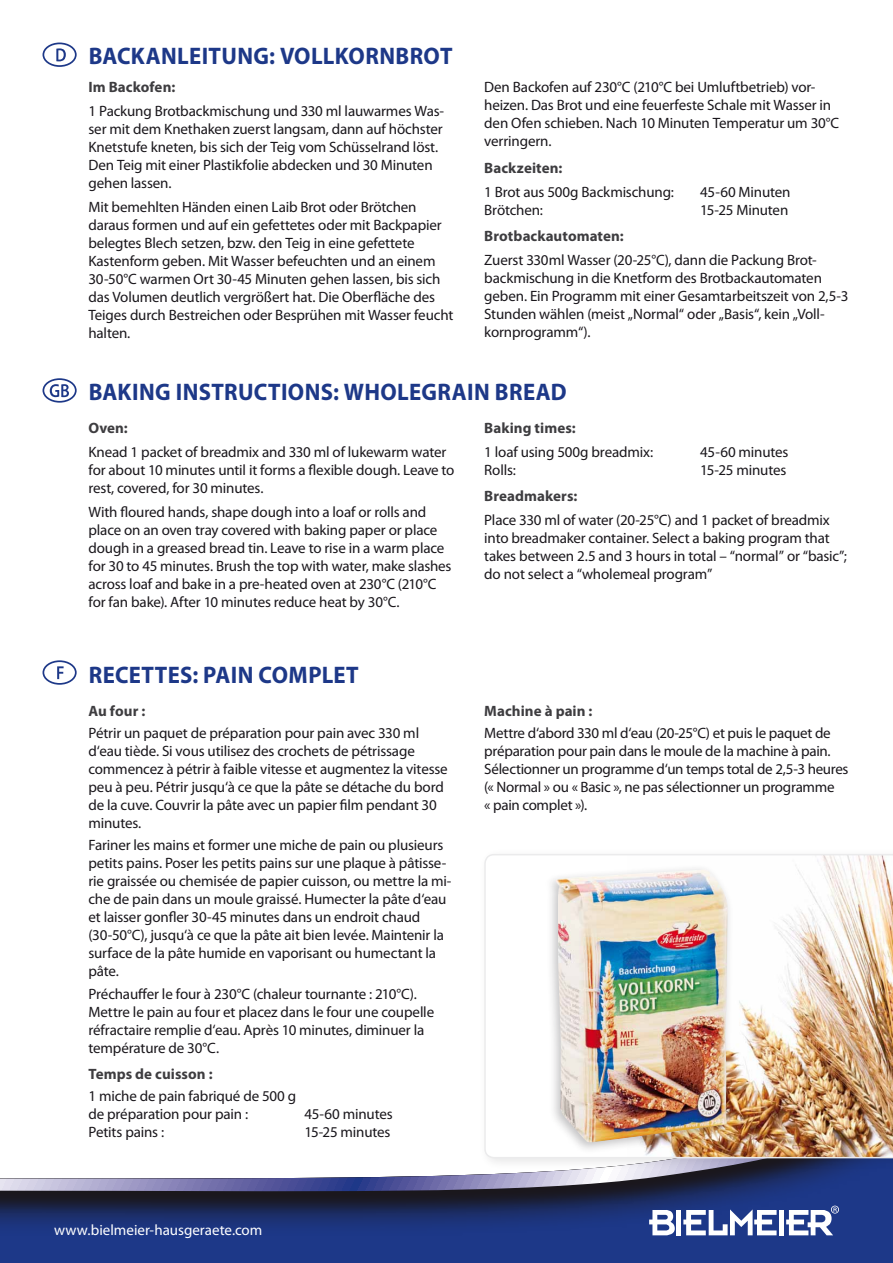
<style>
.page{position:relative;width:893px;height:1263px;background:#fff}
.page>*{position:absolute;margin:0;border:0;box-sizing:border-box;transform-origin:0 0}
.t1{font:700 24px "Myriad Pro";letter-spacing:.015em;color:#1d3888;scale:.95 1}
.t2{font:15px/18px "Myriad Pro";letter-spacing:-.01em;color:#1a171c}
.t3{font:700 15px "Myriad Pro";letter-spacing:.005em;color:#3e3d40}
.t4{font:15px "Myriad Pro";color:#fff}
</style>
<div class="page">
<div style="left:0;top:1237px;width:893px;height:26px;background:#1d3888"></div>
<svg style="left:0;top:1214px;width:893px;height:23px;background:#1c357e"></svg>
<svg style="left:0;top:1195px;width:893px;height:19px;background:#1a2650"></svg>
<svg style="left:0;top:1170px;width:893px;height:25px"></svg>
<svg style="left:0;top:1178px;width:1px;height:13px"></svg>
<svg style="left:649px;top:1210px;width:26px;height:25px"></svg>
<div style="left:676px;top:1210px;width:5px;height:25px;background:#fff"></div>
<svg style="left:683px;top:1209px;width:94px;height:26px"></svg>
<div style="left:779px;top:1210px;width:5px;height:25px;background:#fff"></div>
<svg style="left:786px;top:1205px;width:53px;height:30px"></svg>
<div style="left:478px;top:848px;width:415px;height:322px;background:#1a171c;opacity:.1"></div>
<img style="left:484px;top:853px;width:409px;height:306px">
<div style="left:545px;top:864px;width:189px;height:291px;background:#1a171c;opacity:.26"></div>
<img style="left:554px;top:869px;width:174px;height:273px">
<div style="left:43px;top:43px;width:34px;height:24px;border:2px solid #1d3888;border-radius:50%"></div>
<svg style="left:56px;top:48px;width:10px;height:13px"></svg>
<div style="left:43px;top:378px;width:34px;height:25px;border:2px solid #1d3888;border-radius:50%"></div>
<svg style="left:50px;top:384px;width:19px;height:13px"></svg>
<div style="left:43px;top:660px;width:34px;height:25px;border:2px solid #1d3888;border-radius:50%"></div>
<svg style="left:57px;top:666px;width:7px;height:13px"></svg>
<h1 class="t1" style="left:89px;top:40px;width:385px">Backanleitung: vollkornbrot</h1>
<p class="t3" style="left:88px;top:77px;width:88px">Im Backofen:</p>
<p class="t2" style="left:88px;top:102px;width:357px">1 Packung Brotbackmischung und 330 ml lauwarmes Was&shy;ser mit dem Knethaken zuerst langsam, dann auf höchster Knetstufe kneten, bis sich der Teig vom Schüsselrand löst.<br>Den Teig mit einer Plastikfolie abdecken und 30 Minuten gehen lassen.</p>
<p class="t2" style="left:88px;top:198px;width:366px">Mit bemehlten Händen einen Laib Brot oder Brötchen daraus formen und auf ein gefettetes oder mit Backpapier belegtes Blech setzen, bzw. den Teig in eine gefettete Kastenform geben. Mit Wasser befeuchten und an einem 30-50°C warmen Ort 30-45 Minuten gehen lassen, bis sich das Volumen deutlich vergrößert hat. Die Oberfläche des Teiges durch Bestreichen oder Besprühen mit Wasser feucht halten.</p>
<p class="t2" style="left:484px;top:78px;width:356px">Den Backofen auf 230°C (210°C bei Umluftbetrieb) vor&shy;heizen. Das Brot und eine feuerfeste Schale mit Wasser in den Ofen schieben. Nach 10 Minuten Temperatur um 30°C verringern.</p>
<p class="t3" style="left:484px;top:158px;width:80px">Backzeiten:</p>
<p class="t2" style="left:484px;top:183px;width:191px">1 Brot aus 500g Backmischung:</p>
<p class="t2" style="left:700px;top:183px;width:92px">45-60 Minuten</p>
<p class="t2" style="left:484px;top:201px;width:60px">Brötchen:</p>
<p class="t2" style="left:700px;top:201px;width:90px">15-25 Minuten</p>
<p class="t3" style="left:484px;top:226px;width:141px">Brotbackautomaten:</p>
<p class="t2" style="left:484px;top:251px;width:366px">Zuerst 330ml Wasser (20-25°C), dann die Packung Brot&shy;backmischung in die Knetform des Brotbackautomaten geben. Ein Programm mit einer Gesamtarbeitszeit von 2,5-3<br>Stunden wählen (meist „Normal“ oder „Basis“, kein „Voll&shy;kornprogramm“).</p>
<h1 class="t1" style="left:89px;top:376px;width:505px">Baking instructions: Wholegrain Bread</h1>
<p class="t3" style="left:88px;top:418px;width:41px">Oven:</p>
<p class="t2" style="left:88px;top:443px;width:368px">Knead 1 packet of breadmix and 330 ml of lukewarm water for about 10 minutes until it forms a flexible dough. Leave to rest, covered, for 30 minutes.</p>
<p class="t2" style="left:88px;top:503px;width:365px">With floured hands, shape dough into a loaf or rolls and place on an oven tray covered with baking paper or place dough in a greased bread tin. Leave to rise in a warm place for 30 to 45 minutes. Brush the top with water, make slashes across loaf and bake in a pre-heated oven at 230°C (210°C for fan bake). After 10 minutes reduce heat by 30°C.</p>
<h1 class="t1" style="left:89px;top:659px;width:286px">Recettes: pain complet</h1>
<p class="t3" style="left:88px;top:701px;width:58px">Au four :</p>
<p class="t2" style="left:88px;top:724px;width:361px">Pétrir un paquet de préparation pour pain avec 330 ml d‘eau tiède. Si vous utilisez des crochets de pétrissage commencez à pétrir à faible vitesse et augmentez la vitesse peu à peu. Pétrir jusqu‘à ce que la pâte se détache du bord de la cuve. Couvrir la pâte avec un papier film pendant 30 minutes.</p>
<p class="t2" style="left:88px;top:836px;width:365px">Fariner les mains et former une miche de pain ou plusieurs petits pains. Poser les petits pains sur une plaque à pâtisse&shy;rie graissée ou chemisée de papier cuisson, ou mettre la mi&shy;che de pain dans un moule graissé. Humecter la pâte d‘eau et laisser gonfler 30-45 minutes dans un endroit chaud (30-50°C), jusqu‘à ce que la pâte ait bien levée. Maintenir la surface de la pâte humide en vaporisant ou humectant la pâte.</p>
<p class="t2" style="left:88px;top:985px;width:347px">Préchauffer le four à 230°C (chaleur tournante : 210°C).<br>Mettre le pain au four et placez dans le four une coupelle réfractaire remplie d‘eau. Après 10 minutes, diminuer la température de 30°C.</p>
<p class="t3" style="left:88px;top:1064px;width:126px">Temps de cuisson :</p>
<p class="t2" style="left:88px;top:1087px;width:209px">1 miche de pain fabriqué de 500 g de préparation pour pain :</p>
<p class="t2" style="left:304px;top:1105px;width:90px">45-60 minutes</p>
<p class="t2" style="left:88px;top:1123px;width:77px">Petits pains :</p>
<p class="t2" style="left:304px;top:1123px;width:87px">15-25 minutes</p>
<p class="t3" style="left:484px;top:418px;width:93px">Baking times:</p>
<p class="t2" style="left:484px;top:443px;width:170px">1 loaf using 500g breadmix:</p>
<p class="t2" style="left:700px;top:443px;width:90px">45-60 minutes</p>
<p class="t2" style="left:484px;top:461px;width:33px">Rolls:</p>
<p class="t2" style="left:700px;top:461px;width:87px">15-25 minutes</p>
<p class="t3" style="left:484px;top:486px;width:95px">Breadmakers:</p>
<p class="t2" style="left:484px;top:511px;width:364px">Place 330 ml of water (20-25°C) and 1 packet of breadmix into breadmaker container. Select a baking program that takes between 2.5 and 3 hours in total – “normal” or “basic”; do not select a “wholemeal program”</p>
<p class="t3" style="left:484px;top:701px;width:110px">Machine à pain :</p>
<p class="t2" style="left:484px;top:724px;width:366px">Mettre d‘abord 330 ml d‘eau (20-25°C) et puis le paquet de préparation pour pain dans le moule de la machine à pain.<br>Sélectionner un programme d‘un temps total de 2,5-3 heures (« Normal » ou « Basic », ne pas sélectionner un programme<br>« pain complet »).</p>
<p class="t4" style="left:54px;top:1222px;width:210px">www.bielmeier-hausgeraete.com</p>
</div>
